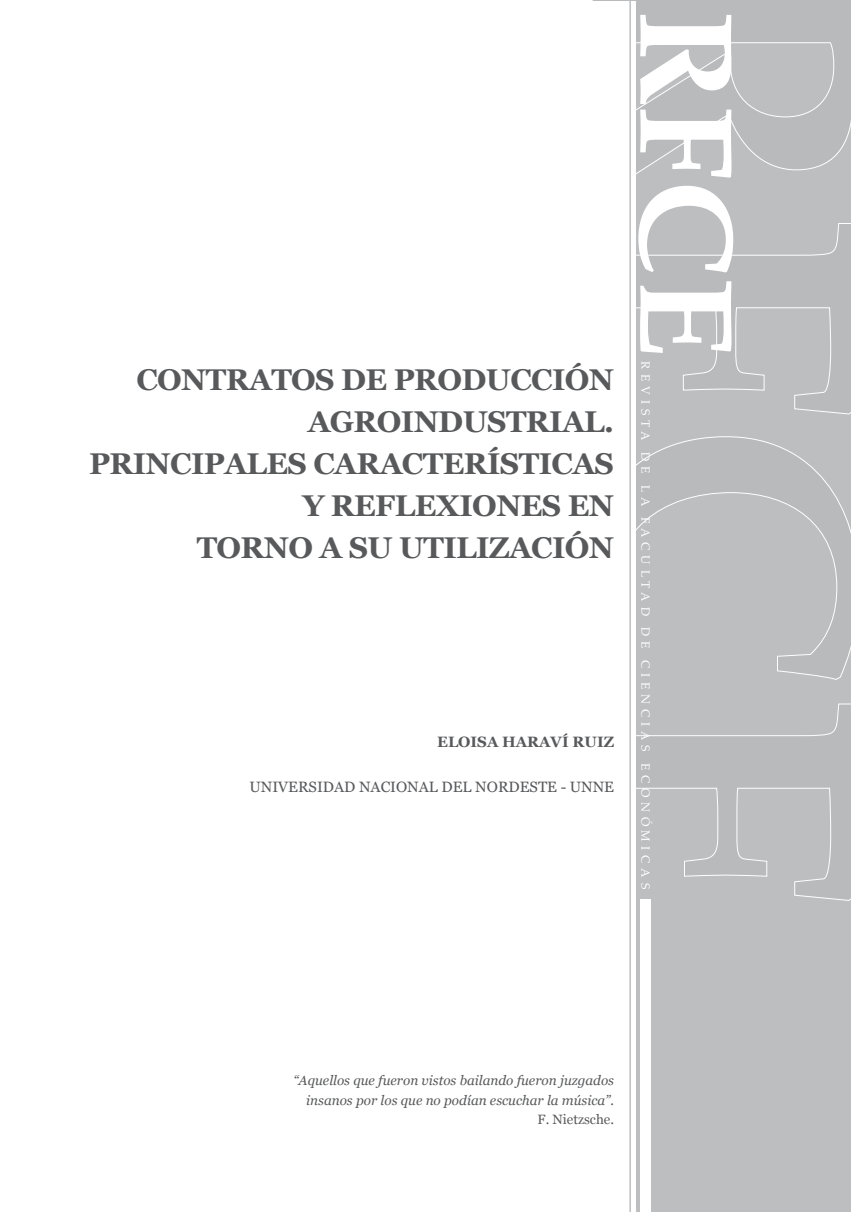
<style>
.page{position:relative;width:851px;height:1212px;background:#fff}
.page>*{position:absolute;margin:0;border:0;box-sizing:border-box;transform-origin:0 0}
.t1{font:700 30px/42px "Georgia";letter-spacing:-.02em;color:#58595b;text-align:right}
.t2{font:15px "Georgia";color:#58595b}
.t3{font:700 15px "Georgia";color:#58595b}
.t4{font:italic 13.5px/19.5px "Georgia";color:#58595b;text-align:right}
.t5{font:13.5px "Georgia";color:#58595b}
.t6{font:12px "Palatino Linotype";letter-spacing:.4em;color:#fff}
</style>
<div class="page">
<div style="left:636px;top:0;width:214px;height:1212px;background:#bcbec0"></div>
<svg style="left:592px;top:0;width:258px;height:901px"></svg>
<div style="left:617px;top:880px;width:55px;height:39px;background:#bcbec0"></div>
<div style="left:459px;top:1px;width:177px;height:1168px;background:#fff"></div>
<div style="left:640px;top:899px;width:10px;height:313px;background:#fff"></div>
<svg style="left:638px;top:15px;width:95px;height:338px"></svg>
<hr style="left:629px;top:0;width:1px;height:1212px;background:#bcbec0">
<p class="t1" style="left:89px;top:359px;width:526px">CONTRATOS DE PRODUCCIÓN<br>AGROINDUSTRIAL.<br>PRINCIPALES CARACTERÍSTICAS<br>Y REFLEXIONES EN<br>TORNO A SU UTILIZACIÓN</p>
<p class="t3" style="left:437px;top:732px;width:178px">ELOISA HARAVÍ RUIZ</p>
<p class="t2" style="left:249px;top:778px;width:22px">UNIVERSIDAD</p>
<p class="t2" style="left:359px;top:778px;width:60px">NACIONAL</p>
<p class="t2" style="left:441px;top:778px;width:11px">DEL</p>
<p class="t2" style="left:475px;top:778px;width:34px">NORDESTE</p>
<p class="t2" style="left:560px;top:778px;width:55px">- UNNE</p>
<p class="t6" style="left:654px;top:361px;width:529px;rotate:90deg">Revista de la Facultad de Ciencias Económicas</p>
<p class="t4" style="left:293px;top:1071px;width:322px">“Aquellos que fueron vistos bailando fueron juzgados insanos por los que no podían escuchar la música”.</p>
<p class="t5" style="left:537px;top:1111px;width:78px">F. NIETZSCHE.</p>
</div>
